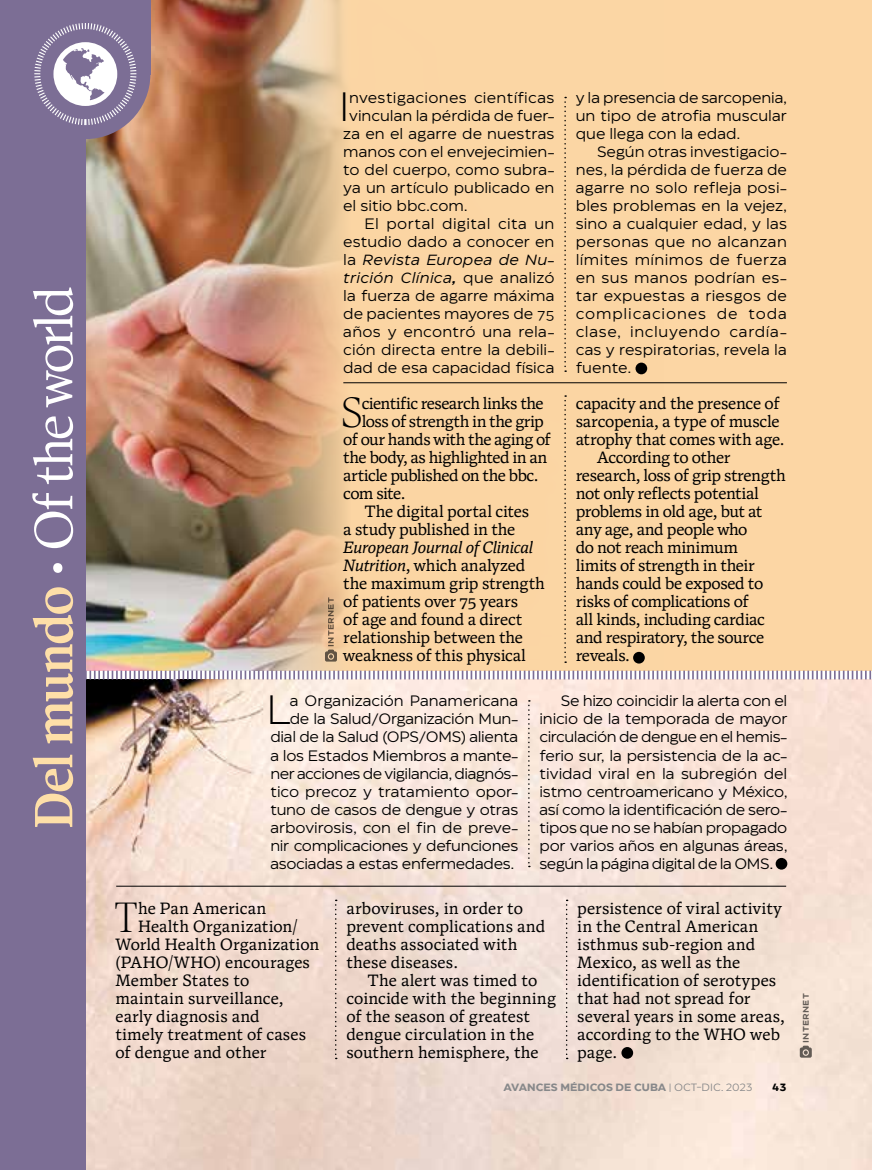
<style>
.page{position:relative;width:872px;height:1170px;background:#fff}
.page>*{position:absolute;margin:0;border:0;box-sizing:border-box;transform-origin:0 0}
.t1{font:54px "Antonia H2";letter-spacing:-.045em;color:#fff}
.t2{font:300 42.6px "Antonia H1";color:#000}
.t3{font:300 40.65px "Eastman";color:#000}
.t4{font:16.5px/18px "Antonia Text";letter-spacing:-.005em;color:#000}
.t5{font:16.5px "Antonia Text";letter-spacing:-.025em;color:#000}
.t6{font:16.5px "Antonia Text";letter-spacing:-.03em;color:#000}
.t7{font:16.5px "Antonia Text";letter-spacing:-.035em;color:#000}
.t8{font:15px/18px "Eastman";color:#000;text-align:justify}
.t9{font:15px "Eastman";letter-spacing:.02em;color:#000}
.t10{font:italic 15px "Eastman";letter-spacing:.015em;color:#000}
.t11{font:15px "Eastman";letter-spacing:.025em;color:#000}
.t12{font:700 10.5px "Eastman";color:#87888a}
.t13{font:500 10.5px "Eastman";letter-spacing:.03em;color:#000}
.t14{font:700 10.5px "Eastman";color:#000}
.s1{font-weight:600;color:#fedfa8}
.s2{font-style:normal}
.s3{font-weight:500}
.s4{font-style:italic}
.s5{font-weight:400}
</style>
<div class="page">
<div style="left:85px;top:0;width:787px;height:670px;background:#fcd6a4"></div>
<img style="left:85px;top:679px;width:787px;height:490px">
<img style="left:85px;top:0;width:578px;height:670px">
<div style="left:775px;top:857px;width:12px;height:12px;background:#000;border-radius:50%"></div>
<svg style="left:528px;top:700px;width:2px;height:167px"></svg>
<div style="left:0;top:0;width:150px;height:74px;background:#7c6e95"></div>
<div style="left:0;top:0;width:85px;height:1169px;background:#7c6e95"></div>
<div style="left:20px;top:9px;width:130px;height:130px;background:#7c6e95;border-radius:50%"></div>
<svg style="left:34px;top:23px;width:103px;height:103px"></svg>
<svg style="left:621px;top:1046px;width:12px;height:12px"></svg>
<svg style="left:335px;top:899px;width:2px;height:160px"></svg>
<svg style="left:566px;top:899px;width:1px;height:160px"></svg>
<svg style="left:85px;top:670px;width:787px;height:9px"></svg>
<hr style="left:116px;top:885px;width:670px;height:1px;background:#000">
<div style="left:633px;top:651px;width:12px;height:12px;background:#000;border-radius:50%"></div>
<svg style="left:564px;top:395px;width:2px;height:268px"></svg>
<div style="left:635px;top:362px;width:12px;height:12px;background:#000;border-radius:50%"></div>
<svg style="left:564px;top:97px;width:2px;height:275px"></svg>
<svg style="left:799px;top:1045px;width:12px;height:12px"></svg>
<hr style="left:343px;top:382px;width:444px;height:1px;background:#000">
<svg style="left:325px;top:649px;width:12px;height:12px"></svg>
<h1 class="t1" style="left:23px;top:828px;width:543px;rotate:-90deg"><span class="s1">Del mundo</span> • Of the world</h1>
<p class="t13" style="left:322px;top:647px;width:51px;rotate:-90deg">internet</p>
<h3 class="t3" style="left:339px;top:77px;width:12px">I</h3>
<p class="t9" style="left:349px;top:87px;width:207px">nvestigaciones científicas</p>
<p class="t8" style="left:349px;top:105px;width:207px">vinculan la pérdida de fuer-</p>
<p class="t8" style="left:343px;top:123px;width:213px">za en el agarre de nuestras</p>
<p class="t8" style="left:343px;top:141px;width:213px">manos con el envejecimien-</p>
<p class="t8" style="left:343px;top:159px;width:213px">to del cuerpo, como subra-</p>
<p class="t8" style="left:343px;top:177px;width:213px">ya un artículo publicado en</p>
<p class="t8" style="left:343px;top:195px;width:126px">el sitio bbc.com.</p>
<p class="t11" style="left:364px;top:213px;width:191px">El portal digital cita un</p>
<p class="t8" style="left:343px;top:231px;width:213px">estudio dado a conocer en</p>
<p class="t10" style="left:343px;top:249px;width:213px"><span class="s2">la</span> Revista Europea de Nu-</p>
<p class="t10" style="left:343px;top:267px;width:213px">trición Clínica<span class="s3">,</span> <span class="s2">que analizó</span></p>
<p class="t8" style="left:343px;top:285px;width:213px">la fuerza de agarre máxima</p>
<p class="t8" style="left:343px;top:303px;width:213px">de pacientes mayores de 75</p>
<p class="t9" style="left:343px;top:321px;width:213px">años y encontró una rela-</p>
<p class="t8" style="left:343px;top:339px;width:213px">ción directa entre la debili-</p>
<p class="t8" style="left:343px;top:357px;width:213px">dad de esa capacidad física</p>
<h2 class="t2" style="left:341px;top:388px;width:24px">S</h2>
<p class="t6" style="left:362px;top:394px;width:183px">cientific research links the</p>
<p class="t7" style="left:362px;top:412px;width:183px">loss of strength in the grip</p>
<p class="t6" style="left:343px;top:430px;width:209px">of our hands with the aging of</p>
<p class="t6" style="left:343px;top:448px;width:205px">the body, as highlighted in an</p>
<p class="t7" style="left:343px;top:466px;width:197px">article published on the bbc.</p>
<p class="t4" style="left:343px;top:485px;width:64px">com site.</p>
<p class="t4" style="left:364px;top:503px;width:166px">The digital portal cites</p>
<p class="t4" style="left:343px;top:521px;width:174px">a study published in the</p>
<p class="t4" style="left:343px;top:539px;width:203px"><span class="s4">European Journal of Clinical<br>Nutrition</span>, which analyzed the maximum grip strength of patients over 75 years<br>of age and found a direct relationship between the weakness of this physical</p>
<p class="t8" style="left:576px;top:87px;width:213px">y la presencia de sarcopenia, un tipo de atrofia muscular que llega con la edad.</p>
<p class="t8" style="left:576px;top:141px;width:213px;text-indent:21px">Según otras investigacio&shy;nes, la pérdida de fuerza de agarre no solo refleja posi&shy;bles problemas en la vejez, sino a cualquier edad, y las personas que no alcanzan límites mínimos de fuerza en sus manos podrían es&shy;tar expuestas a riesgos de complicaciones de toda clase, incluyendo cardía&shy;cas y respiratorias, revela la fuente.</p>
<p class="t4" style="left:576px;top:395px;width:205px">capacity and the presence of</p>
<p class="t4" style="left:576px;top:413px;width:205px">sarcopenia, a type of muscle</p>
<p class="t4" style="left:576px;top:431px;width:210px">atrophy that comes with age.</p>
<p class="t5" style="left:597px;top:448px;width:135px">According to other</p>
<p class="t5" style="left:576px;top:466px;width:211px">research, loss of grip strength</p>
<p class="t5" style="left:576px;top:484px;width:185px">not only reflects potential</p>
<p class="t7" style="left:576px;top:502px;width:188px">problems in old age, but at</p>
<p class="t5" style="left:576px;top:520px;width:173px">any age, and people who</p>
<p class="t4" style="left:576px;top:539px;width:164px">do not reach minimum</p>
<p class="t4" style="left:576px;top:557px;width:180px">limits of strength in their</p>
<p class="t4" style="left:576px;top:575px;width:189px">hands could be exposed to</p>
<p class="t6" style="left:576px;top:592px;width:174px">risks of complications of</p>
<p class="t4" style="left:576px;top:611px;width:191px">all kinds, including cardiac</p>
<p class="t5" style="left:576px;top:628px;width:190px">and respiratory, the source</p>
<p class="t5" style="left:576px;top:646px;width:56px">reveals.</p>
<p class="t8" style="left:270px;top:690px;width:249px;text-align:right">a Organización Panamericana de la Salud/Organización Mun&shy;dial de la Salud (OPS/OMS) alienta a los Estados Miembros a mante&shy;ner acciones de vigilancia, diagnós&shy;tico precoz y tratamiento opor&shy;tuno de casos de dengue y otras arbovirosis, con el fin de preve&shy;nir complicaciones y defunciones asociadas a estas enfermedades.</p>
<p class="t8" style="left:539px;top:690px;width:249px;text-indent:21px">Se hizo coincidir la alerta con el inicio de la temporada de mayor circulación de dengue en el hemis&shy;ferio sur, la persistencia de la ac&shy;tividad viral en la subregión del istmo centroamericano y México, así como la identificación de sero&shy;tipos que no se habían propagado por varios años en algunas áreas, según la página digital de la OMS.</p>
<h3 class="t3" style="left:266px;top:680px;width:26px">L</h3>
<h2 class="t2" style="left:114px;top:892px;width:25px">T</h2>
<p class="t4" style="left:138px;top:899px;width:130px">he Pan American</p>
<p class="t4" style="left:138px;top:917px;width:161px">Health Organization/</p>
<p class="t4" style="left:115px;top:935px;width:205px">World Health Organization</p>
<p class="t4" style="left:115px;top:953px;width:196px">(PAHO/WHO) encourages</p>
<p class="t4" style="left:115px;top:971px;width:135px">Member States to</p>
<p class="t4" style="left:115px;top:989px;width:170px">maintain surveillance,</p>
<p class="t4" style="left:115px;top:1007px;width:146px">early diagnosis and</p>
<p class="t4" style="left:115px;top:1025px;width:192px">timely treatment of cases</p>
<p class="t4" style="left:115px;top:1043px;width:153px">of dengue and other</p>
<p class="t4" style="left:346px;top:899px;width:200px">arboviruses, in order to prevent complications and deaths associated with these diseases.</p>
<p class="t4" style="left:346px;top:971px;width:211px;text-indent:21px">The alert was timed to coincide with the beginning of the season of greatest dengue circulation in the southern hemisphere, the</p>
<p class="t4" style="left:577px;top:899px;width:209px">persistence of viral activity in the Central American isthmus sub-region and<br>Mexico, as well as the identification of serotypes that had not spread for several years in some areas, according to the WHO web page.</p>
<p class="t12" style="left:503px;top:1078px;width:251px">AVANCES MÉDICOS DE CUBA <span class="s5">| OCT-DIC. 2023</span></p>
<p class="t14" style="left:771px;top:1078px;width:17px">43</p>
<p class="t13" style="left:797px;top:1042px;width:51px;rotate:-90deg">internet</p>
</div>
